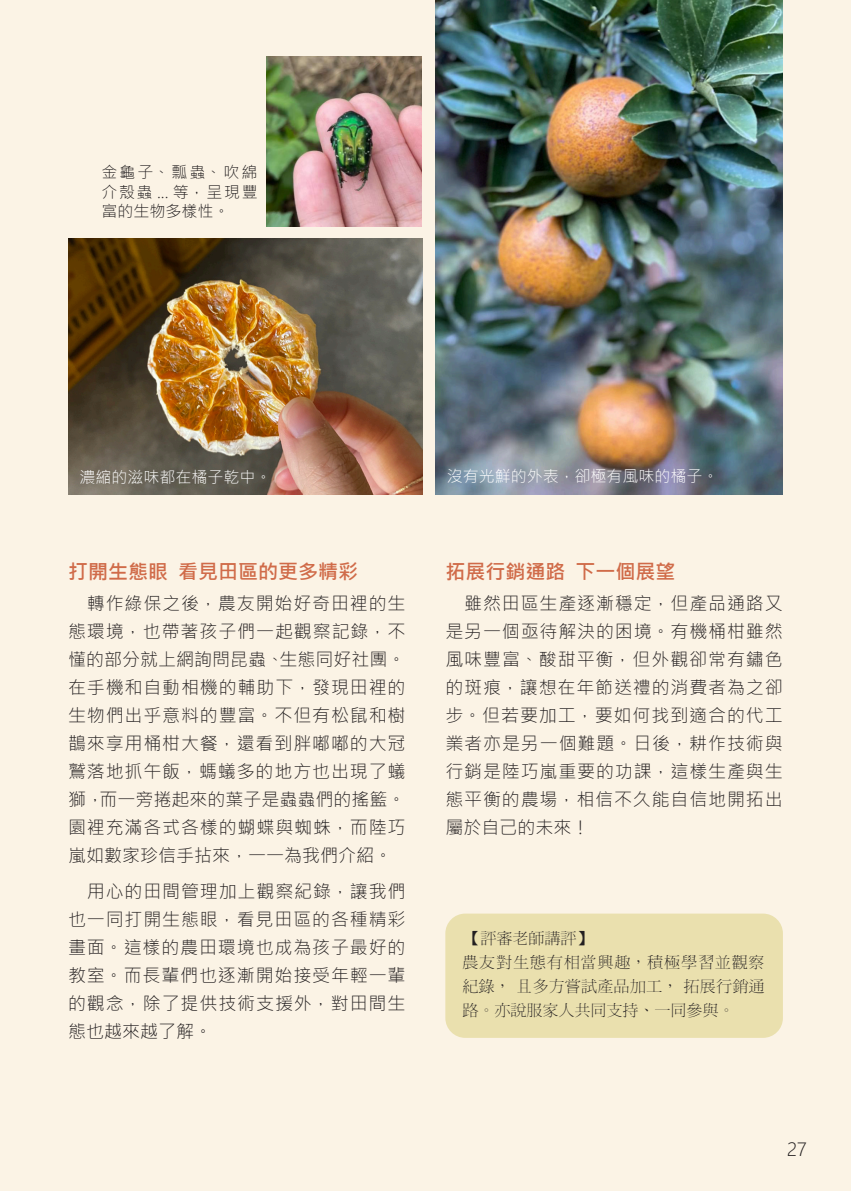
<style>
.page{position:relative;width:851px;height:1191px;background:#fff}
.page>*{position:absolute;margin:0;border:0;box-sizing:border-box;transform-origin:0 0}
.內文{font:700 20px "Microsoft Jheng Hei";color:#d06b49}
.內文-2{font:300 18px/28px "Microsoft Jheng Hei";letter-spacing:.045em;color:#231f20;text-align:justify}
.講評{font:300 16px/24px "Han Wang Ming";letter-spacing:.015em;color:#231f20;text-align:justify}
.圖說{font:300 16px "Microsoft Jheng Hei";color:#fff}
.圖說-2{font:300 16px/19.2px "Microsoft Jheng Hei";letter-spacing:.1em;color:#231f20;text-align:justify}
</style>
<div class="page">
<div style="left:0;top:0;width:850px;height:1191px;background:#fbf3e5"></div>
<img style="left:435px;top:0;width:347px;height:495px">
<img style="left:68px;top:239px;width:354px;height:256px">
<img style="left:267px;top:57px;width:154px;height:169px">
<div style="left:445px;top:913px;width:337px;height:124px;background:#eae0ae;border-radius:20px"></div>
<p class="圖說-2" style="left:101px;top:163px;width:158px">金龜子、瓢蟲、吹綿介殼蟲 ... 等，呈現豐富的生物多樣性。</p>
<p class="圖說" style="left:79px;top:467px;width:193px">濃縮的滋味都在橘子乾中。</p>
<p class="內文" style="left:68px;top:559px;width:291px">打開生態眼 看見田區的更多精彩</p>
<p class="內文-2" style="left:68px;top:589px;width:339px;text-indent:19px">轉作綠保之後，農友開始好奇田裡的生態環境，也帶著孩子們一起觀察記錄，不懂的部分就上網詢問昆蟲、生態同好社團。在手機和自動相機的輔助下，發現田裡的生物們出乎意料的豐富。不但有松鼠和樹鵲來享用桶柑大餐，還看到胖嘟嘟的大冠鷲落地抓午飯，螞蟻多的地方也出現了蟻獅，而一旁捲起來的葉子是蟲蟲們的搖籃。園裡充滿各式各樣的蝴蝶與蜘蛛，而陸巧嵐如數家珍信手拈來，一一為我們介紹。</p>
<p class="內文-2" style="left:68px;top:877px;width:339px;text-indent:19px">用心的田間管理加上觀察紀錄，讓我們也一同打開生態眼，看見田區的各種精彩畫面。這樣的農田環境也成為孩子最好的教室。而長輩們也逐漸開始接受年輕一輩的觀念，除了提供技術支援外，對田間生態也越來越了解。</p>
<p class="圖說" style="left:446px;top:466px;width:273px">沒有光鮮的外表，卻極有風味的橘子。</p>
<p class="內文" style="left:445px;top:559px;width:232px">拓展行銷通路 下一個展望</p>
<p class="內文-2" style="left:445px;top:589px;width:339px;text-indent:19px">雖然田區生產逐漸穩定，但產品通路又是另一個亟待解決的困境。有機桶柑雖然風味豐富、酸甜平衡，但外觀卻常有鏽色的斑痕，讓想在年節送禮的消費者為之卻步。但若要加工，要如何找到適合的代工業者亦是另一個難題。日後，耕作技術與行銷是陸巧嵐重要的功課，這樣生產與生態平衡的農場，相信不久能自信地開拓出屬於自己的未來！</p>
<p class="講評" style="left:464px;top:926px;width:130px">【評審老師講評】</p>
<p class="講評" style="left:462px;top:950px;width:304px">農友對生態有相當興趣，積極學習並觀察紀錄，且多方嘗試產品加工，拓展行銷通路。亦說服家人共同支持、一同參與。</p>
<p class="內文-2" style="left:787px;top:1135px;width:21px">27</p>
</div>
